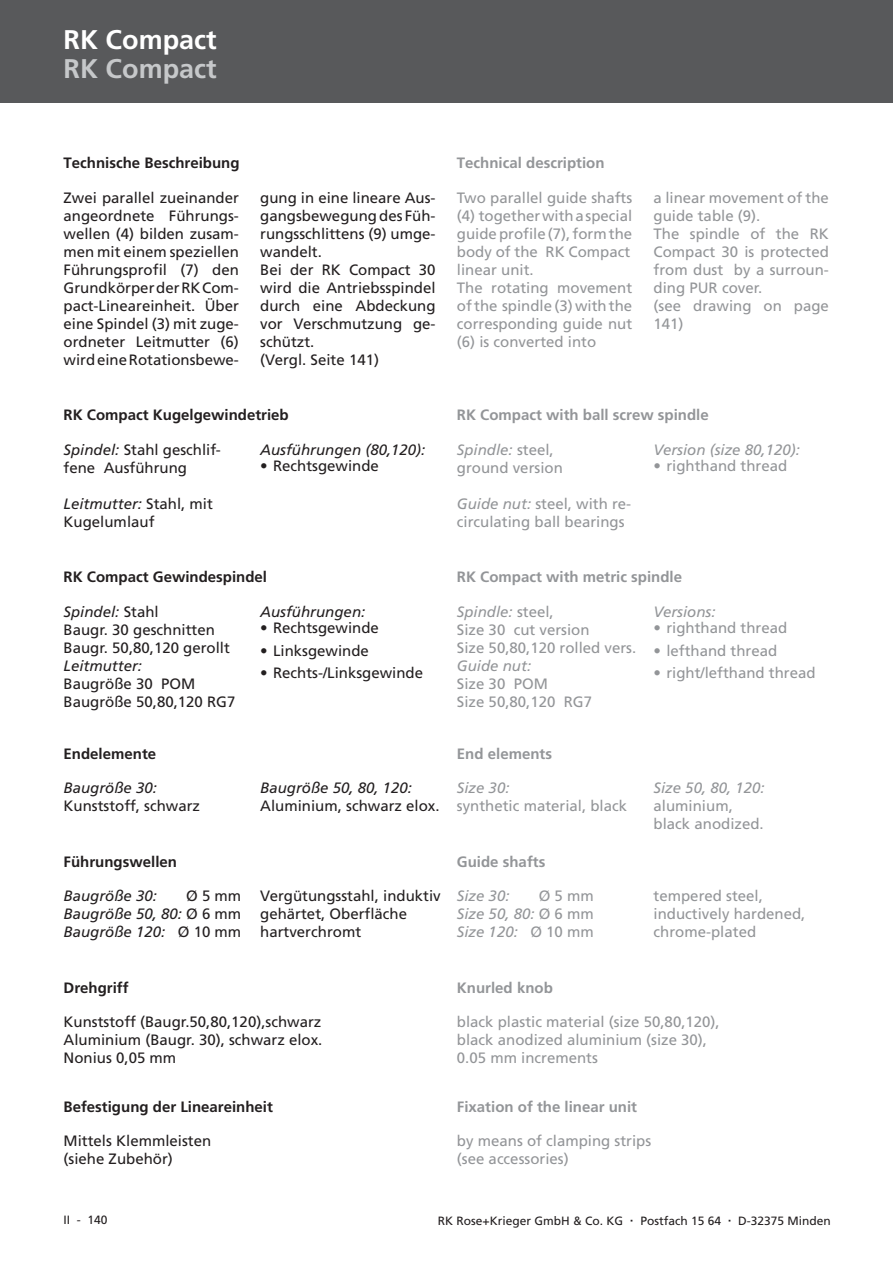
<style>
.page{position:relative;width:893px;height:1263px;background:#fff}
.page>*{position:absolute;margin:0;border:0;box-sizing:border-box;transform-origin:0 0}
.t1{font:700 27px "Frutiger";color:#fff}
.t2{font:700 27px "Frutiger";color:#c6c8ca}
.t3{font:15px/18px "Frutiger";color:#231f20}
.t4{font:15px/18px "Frutiger";color:#939598}
.t5{font:700 15px "Frutiger";color:#231f20}
.t6{font:700 15px "Frutiger";color:#939598}
.t7{font:italic 15px/18px "Frutiger";color:#231f20;text-align:justify}
.t8{font:italic 15px/18px "Frutiger";color:#939598;text-align:justify}
.t9{font:12px "Frutiger";color:#231f20}
.s1{font-style:italic}
.s2{font-weight:900}
.s3{font-style:normal}
</style>
<div class="page">
<div style="left:0;top:0;width:892px;height:102px;background:#58595b"></div>
<h1 class="t1" style="left:64px;top:29px;width:155px">RK Compact</h1>
<h1 class="t2" style="left:64px;top:58px;width:155px">RK Compact</h1>
<p class="t5" style="left:64px;top:157px;width:177px">Technische Beschreibung</p>
<p class="t3" style="left:64px;top:190px;width:177px;text-align:justify">Zwei parallel zueinander angeordnete Führungs&shy;wellen (4) bilden zusam&shy;men mit einem speziellen Führungsprofil (7) den GrundkörperderRKCom&shy;pact-Lineareinheit. Über eine Spindel (3) mit zuge&shy;ordneter Leitmutter (6) wirdeineRotationsbewe-</p>
<p class="t3" style="left:260px;top:190px;width:177px">gung in eine lineare Aus&shy;gangsbewegung des Füh&shy;rungsschlittens (9) umge&shy;wandelt.<br>Bei der RK Compact 30 wird die Antriebsspindel durch eine Abdeckung vor Verschmutzung ge&shy;schützt.<br>(Vergl. Seite 141)</p>
<p class="t5" style="left:64px;top:409px;width:227px">RK Compact Kugelgewindetrieb</p>
<p class="t3" style="left:64px;top:442px;width:159px"><span class="s1">Spindel:</span> Stahl geschlif&shy;fene Ausführung</p>
<p class="t3" style="left:64px;top:496px;width:151px"><span class="s1">Leitmutter:</span> Stahl, mit<br>Kugelumlauf</p>
<p class="t7" style="left:260px;top:442px;width:167px">Ausführungen (80,120):</p>
<p class="t3" style="left:260px;top:458px;width:120px"><span class="s2">•</span> Rechtsgewinde</p>
<p class="t5" style="left:64px;top:571px;width:205px">RK Compact Gewindespindel</p>
<p class="t3" style="left:64px;top:604px;width:168px"><span class="s1">Spindel:</span> Stahl<br>Baugr. 30 geschnitten<br>Baugr. 50,80,120 gerollt</p>
<p class="t7" style="left:64px;top:658px;width:80px">Leitmutter:</p>
<p class="t3" style="left:64px;top:676px;width:173px">Baugröße 30 POM<br>Baugröße 50,80,120 RG7</p>
<p class="t5" style="left:64px;top:748px;width:94px">Endelemente</p>
<p class="t7" style="left:64px;top:780px;width:95px">Baugröße 30:</p>
<p class="t3" style="left:64px;top:798px;width:138px">Kunststoff, schwarz</p>
<p class="t5" style="left:64px;top:856px;width:115px">Führungswellen</p>
<p class="t7" style="left:64px;top:888px;width:95px">Baugröße 30:</p>
<p class="t7" style="left:64px;top:888px;width:179px;text-indent:123px"><span class="s3">Ø 5 mm </span>Baugröße 50, 80: <span class="s3">Ø 6 mm </span>Baugröße 120: <span class="s3">Ø 10 mm</span></p>
<p class="t7" style="left:260px;top:604px;width:106px">Ausführungen:</p>
<p class="t3" style="left:260px;top:620px;width:120px"><span class="s2">•</span> Rechtsgewinde</p>
<p class="t3" style="left:260px;top:643px;width:110px"><span class="s2">•</span> Linksgewinde</p>
<p class="t3" style="left:260px;top:665px;width:164px"><span class="s2">•</span> Rechts-/Linksgewinde</p>
<p class="t7" style="left:260px;top:780px;width:153px">Baugröße 50, 80, 120:</p>
<p class="t3" style="left:260px;top:798px;width:181px">Aluminium, schwarz elox.</p>
<p class="t3" style="left:260px;top:888px;width:182px">Vergütungsstahl, induktiv gehärtet, Oberfläche hartverchromt</p>
<p class="t5" style="left:64px;top:982px;width:67px">Drehgriff</p>
<p class="t3" style="left:64px;top:1014px;width:260px;text-align:justify">Kunststoff (Baugr.50,80,120),schwarz Aluminium (Baugr. 30), schwarz elox.<br>Nonius 0,05 mm</p>
<p class="t6" style="left:457px;top:157px;width:149px">Technical description</p>
<p class="t4" style="left:457px;top:190px;width:177px">Two parallel guide shafts (4) togetherwithaspecial guide profile (7), form the body of the RK Compact linear unit.<br>The rotating movement of the spindle (3) with the corresponding guide nut (6) is converted into</p>
<p class="t4" style="left:653px;top:190px;width:177px">a linear movement of the guide table (9).<br>The spindle of the RK<br>Compact 30 is protected from dust by a surroun&shy;ding PUR cover.<br>(see drawing on page<br>141)</p>
<p class="t6" style="left:457px;top:409px;width:253px">RK Compact with ball screw spindle</p>
<p class="t4" style="left:457px;top:442px;width:107px"><span class="s1">Spindle:</span> steel, ground version</p>
<p class="t4" style="left:457px;top:496px;width:176px"><span class="s1">Guide nut:</span> steel, with re&shy;circulating ball bearings</p>
<p class="t8" style="left:653px;top:442px;width:148px">Version (size 80,120):</p>
<p class="t4" style="left:653px;top:458px;width:135px"><span class="s2">•</span> righthand thread</p>
<p class="t6" style="left:457px;top:571px;width:227px">RK Compact with metric spindle</p>
<p class="t4" style="left:457px;top:604px;width:181px"><span class="s1">Spindle:</span> steel,<br>Size 30 cut version<br>Size 50,80,120 rolled vers.</p>
<p class="t8" style="left:457px;top:658px;width:76px">Guide nut:</p>
<p class="t4" style="left:457px;top:676px;width:137px">Size 30 POM<br>Size 50,80,120 RG7</p>
<p class="t8" style="left:653px;top:604px;width:63px">Versions:</p>
<p class="t4" style="left:653px;top:620px;width:135px"><span class="s2">•</span> righthand thread</p>
<p class="t4" style="left:653px;top:643px;width:125px"><span class="s2">•</span> lefthand thread</p>
<p class="t4" style="left:653px;top:665px;width:163px"><span class="s2">•</span> right/lefthand thread</p>
<p class="t6" style="left:457px;top:748px;width:97px">End elements</p>
<p class="t8" style="left:457px;top:780px;width:54px">Size 30:</p>
<p class="t4" style="left:457px;top:798px;width:172px">synthetic material, black</p>
<p class="t8" style="left:653px;top:780px;width:112px">Size 50, 80, 120:</p>
<p class="t4" style="left:653px;top:798px;width:112px">aluminium, black anodized.</p>
<p class="t6" style="left:457px;top:856px;width:90px">Guide shafts</p>
<p class="t8" style="left:457px;top:888px;width:54px">Size 30:</p>
<p class="t8" style="left:457px;top:888px;width:138px;text-indent:82px"><span class="s3">Ø 5 mm </span>Size 50, 80: <span class="s3">Ø 6 mm </span>Size 120: <span class="s3">Ø 10 mm</span></p>
<p class="t4" style="left:653px;top:888px;width:153px">tempered steel, inductively hardened, chrome-plated</p>
<p class="t6" style="left:457px;top:982px;width:97px">Knurled knob</p>
<p class="t4" style="left:457px;top:1014px;width:264px">black plastic material (size 50,80,120), black anodized aluminium (size 30),<br>0.05 mm increments</p>
<p class="t5" style="left:64px;top:1100px;width:211px">Befestigung der Lineareinheit</p>
<p class="t6" style="left:457px;top:1100px;width:182px">Fixation of the linear unit</p>
<p class="t4" style="left:457px;top:1133px;width:196px">by means of clamping strips (see accessories)</p>
<p class="t3" style="left:64px;top:1133px;width:149px">Mittels Klemmleisten (siehe Zubehör)</p>
<p class="t9" style="left:64px;top:1215px;width:46px">II - 140</p>
<p class="t9" style="left:438px;top:1216px;width:187px">RK Rose+Krieger GmbH &amp; Co. KG</p>
<p class="t9" style="left:640px;top:1216px;width:82px">Postfach 15 64</p>
<p class="t9" style="left:738px;top:1216px;width:94px">D-32375 Minden</p>
</div>
